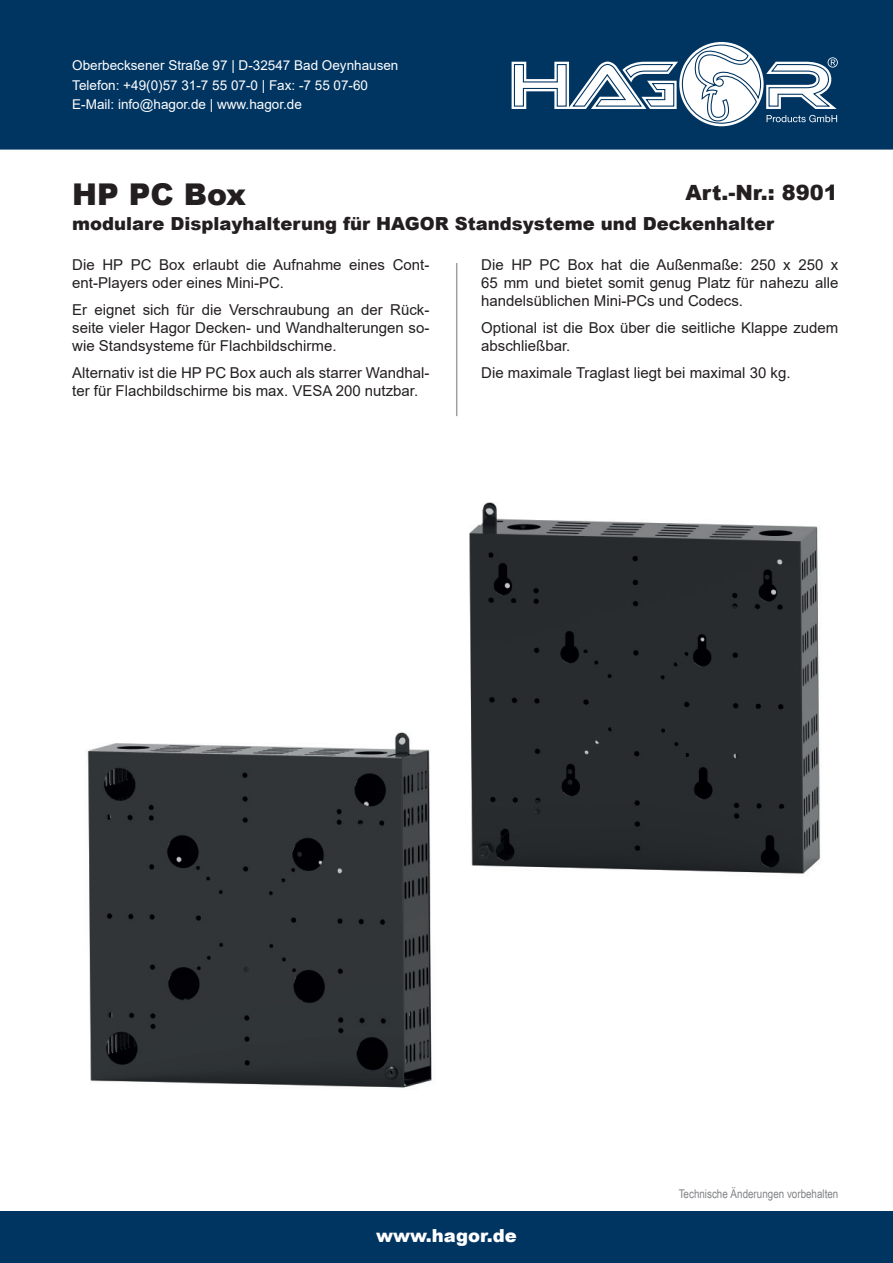
<style>
.page{position:relative;width:893px;height:1263px;background:#fff}
.page>*{position:absolute;margin:0;border:0;box-sizing:border-box;transform-origin:0 0}
.t1{font:900 30px "Arial";color:#231f20}
.t2{font:900 21px "Arial";color:#231f20}
.t3{font:900 18px "Arial";color:#231f20}
.t4{font:900 18px "Arial";color:#fff}
.t5{font:15px/18px "Arial";color:#231f20}
.t6{font:13.5px/19.5px "Arial";color:#fff}
.t7{font:12px "Arial Narrow";color:#808285}
</style>
<div class="page">
<div style="left:0;top:1212px;width:893px;height:51px;background:#003562"></div>
<div style="left:0;top:0;width:893px;height:150px;background:#003562"></div>
<svg style="left:502px;top:39px;width:357px;height:92px"></svg>
<hr style="left:456px;top:263px;width:1px;height:153px;background:#9d9fa2">
<img style="left:87px;top:732px;width:345px;height:356px">
<img style="left:469px;top:502px;width:352px;height:372px">
<p class="t6" style="left:72px;top:56px;width:328px">Oberbecksener Straße 97 | D-32547 Bad Oeynhausen<br>Telefon: +49(0)57 31-7 55 07-0 | Fax: -7 55 07-60<br>E-Mail: info@hagor.de | www.hagor.de</p>
<h1 class="t1" style="left:72px;top:172px;width:175px">HP PC Box</h1>
<p class="t3" style="left:72px;top:211px;width:703px">modulare Displayhalterung für HAGOR Standsysteme und Deckenhalter</p>
<h2 class="t2" style="left:685px;top:177px;width:154px">Art.-Nr.: 8901</h2>
<p class="t5" style="left:72px;top:256px;width:359px">Die HP PC Box erlaubt die Aufnahme eines Cont&shy;ent-Players oder eines Mini-PC.</p>
<p class="t5" style="left:72px;top:301px;width:359px;text-align:justify">Er eignet sich für die Verschraubung an der Rück&shy;seite vieler Hagor Decken- und Wandhalterungen so&shy;wie Standsysteme für Flachbildschirme.</p>
<p class="t5" style="left:72px;top:364px;width:359px">Alternativ ist die HP PC Box auch als starrer Wandhal&shy;ter für Flachbildschirme bis max. VESA 200 nutzbar.</p>
<p class="t5" style="left:481px;top:256px;width:359px;text-align:justify">Die HP PC Box hat die Außenmaße: 250 x 250 x 65 mm und bietet somit genug Platz für nahezu alle handelsüblichen Mini-PCs und Codecs.</p>
<p class="t5" style="left:481px;top:319px;width:359px">Optional ist die Box über die seitliche Klappe zudem abschließbar.</p>
<p class="t5" style="left:481px;top:364px;width:311px">Die maximale Traglast liegt bei maximal 30 kg.</p>
<p class="t7" style="left:679px;top:1185px;width:161px">Technische Änderungen vorbehalten</p>
<p class="t4" style="left:376px;top:1222px;width:142px">www.hagor.de</p>
</div>
